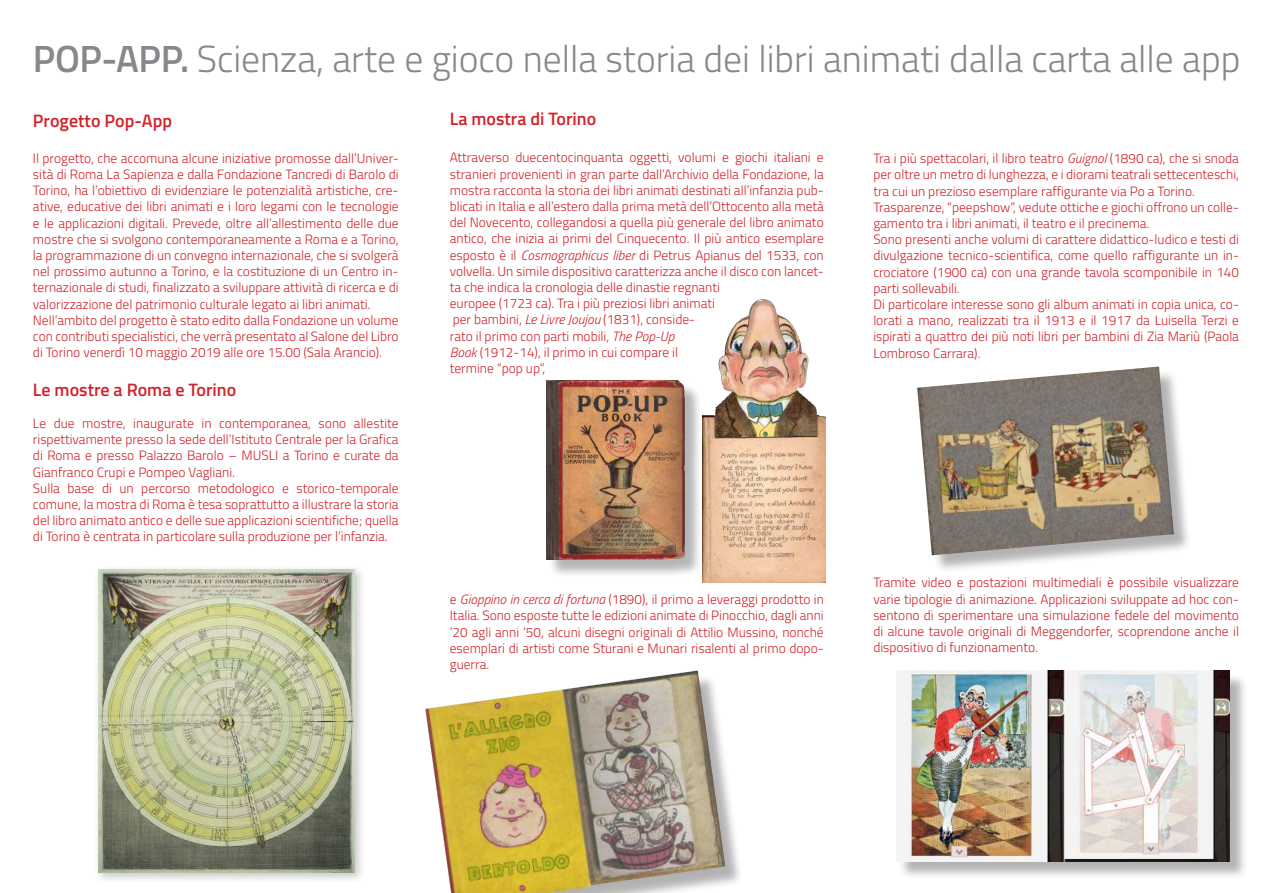
<style>
.page{position:relative;width:1263px;height:893px;background:#fff}
.page>*{position:absolute;margin:0;border:0;box-sizing:border-box;transform-origin:0 0}
.t1{font:300 37.65px "Titillium";color:#86888b}
.t2{font:600 18px "Titillium";color:#d1232a}
.t3{font:300 13.5px/16.2px "Titillium";color:#d1232a}
.s1{font-weight:600;font-size:37.95px}
.s2{font-style:italic}
</style>
<div class="page">
<div style="left:427px;top:673px;width:315px;height:220px;background:#231f20;opacity:.34"></div>
<img style="left:425px;top:670px;width:301px;height:223px">
<div style="left:548px;top:383px;width:155px;height:195px;background:#231f20;opacity:.33"></div>
<img style="left:546px;top:380px;width:141px;height:180px">
<img style="left:702px;top:299px;width:123px;height:284px">
<div style="left:919px;top:369px;width:272px;height:204px;background:#231f20;opacity:.34"></div>
<img style="left:917px;top:367px;width:257px;height:188px">
<div style="left:898px;top:673px;width:350px;height:207px;background:#231f20;opacity:.34"></div>
<img style="left:896px;top:670px;width:333px;height:191px">
<div style="left:93px;top:565px;width:273px;height:319px;background:#231f20;opacity:.25"></div>
<img style="left:98px;top:570px;width:256px;height:303px">
<h1 class="t1" style="left:33px;top:32px;width:1209px"><span class="s1">POP-APP.</span> Scienza, arte e gioco nella storia dei libri animati dalla carta alle app</h1>
<h2 class="t2" style="left:33px;top:108px;width:141px">Progetto Pop-App</h2>
<p class="t3" style="left:33px;top:149px;width:367px">Il progetto, che accomuna alcune iniziative promosse dall’Univer&shy;sità di Roma La Sapienza e dalla Fondazione Tancredi di Barolo di Torino, ha l’obiettivo di evidenziare le potenzialità artistiche, cre&shy;ative, educative dei libri animati e i loro legami con le tecnologie e le applicazioni digitali. Prevede, oltre all’allestimento delle due mostre che si svolgono contemporaneamente a Roma e a Torino, la programmazione di un convegno internazionale, che si svolgerà nel prossimo autunno a Torino, e la costituzione di un Centro in&shy;ternazionale di studi, finalizzato a sviluppare attività di ricerca e di valorizzazione del patrimonio culturale legato ai libri animati.<br>Nell’ambito del progetto è stato edito dalla Fondazione un volume con contributi specialistici, che verrà presentato al Salone del Libro di Torino venerdì 10 maggio 2019 alle ore 15.00 (Sala Arancio).</p>
<h2 class="t2" style="left:33px;top:376px;width:205px">Le mostre a Roma e Torino</h2>
<p class="t3" style="left:33px;top:414px;width:367px">Le due mostre, inaugurate in contemporanea, sono allestite rispettivamente presso la sede dell’Istituto Centrale per la Grafica di Roma e presso Palazzo Barolo – MUSLI a Torino e curate da Gianfranco Crupi e Pompeo Vagliani.<br>Sulla base di un percorso metodologico e storico-temporale comune, la mostra di Roma è tesa soprattutto a illustrare la storia del libro animato antico e delle sue applicazioni scientifiche; quella di Torino è centrata in particolare sulla produzione per l’infanzia.</p>
<h2 class="t2" style="left:450px;top:105px;width:148px">La mostra di Torino</h2>
<p class="t3" style="left:450px;top:149px;width:376px">Attraverso duecentocinquanta oggetti, volumi e giochi italiani e stranieri provenienti in gran parte dall’Archivio della Fondazione, la mostra racconta la storia dei libri animati destinati all’infanzia pub&shy;blicati in Italia e all’estero dalla prima metà dell’Ottocento alla metà del Novecento, collegandosi a quella più generale del libro animato antico, che inizia ai primi del Cinquecento. Il più antico esemplare esposto è il <span class="s2">Cosmographicus liber</span> di Petrus Apianus del 1533, con volvella. Un simile dispositivo caratterizza anche il disco con lancet&shy;ta che indica la cronologia delle dinastie regnanti<br>europee (1723 ca). Tra i più preziosi libri animati<br>per bambini, <span class="s2">Le Livre Joujou</span> (1831), conside-<br>rato il primo con parti mobili, <span class="s2">The Pop-Up<br>Book</span> (1912-14), il primo in cui compare il<br>termine “pop up”,</p>
<p class="t3" style="left:873px;top:150px;width:367px">Tra i più spettacolari, il libro teatro <span class="s2">Guignol</span> (1890 ca), che si snoda per oltre un metro di lunghezza, e i diorami teatrali settecenteschi, tra cui un prezioso esemplare raffigurante via Po a Torino.<br>Trasparenze, “peepshow”, vedute ottiche e giochi offrono un colle&shy;gamento tra i libri animati, il teatro e il precinema.<br>Sono presenti anche volumi di carattere didattico-ludico e testi di divulgazione tecnico-scientifica, come quello raffigurante un in&shy;crociatore (1900 ca) con una grande tavola scomponibile in 140 parti sollevabili.<br>Di particolare interesse sono gli album animati in copia unica, co&shy;lorati a mano, realizzati tra il 1913 e il 1917 da Luisella Terzi e ispirati a quattro dei più noti libri per bambini di Zia Mariù (Paola Lombroso Carrara).</p>
<p class="t3" style="left:450px;top:591px;width:376px;text-align:justify">e <span class="s2">Gioppino in cerca di fortuna</span> (1890), il primo a leveraggi prodotto in Italia. Sono esposte tutte le edizioni animate di Pinocchio, dagli anni ’20 agli anni ’50, alcuni disegni originali di Attilio Mussino, nonché esemplari di artisti come Sturani e Munari risalenti al primo dopo&shy;guerra.</p>
<p class="t3" style="left:873px;top:574px;width:367px;text-align:justify">Tramite video e postazioni multimediali è possibile visualizzare varie tipologie di animazione. Applicazioni sviluppate ad hoc con&shy;sentono di sperimentare una simulazione fedele del movimento di alcune tavole originali di Meggendorfer, scoprendone anche il dispositivo di funzionamento.</p>
</div>
